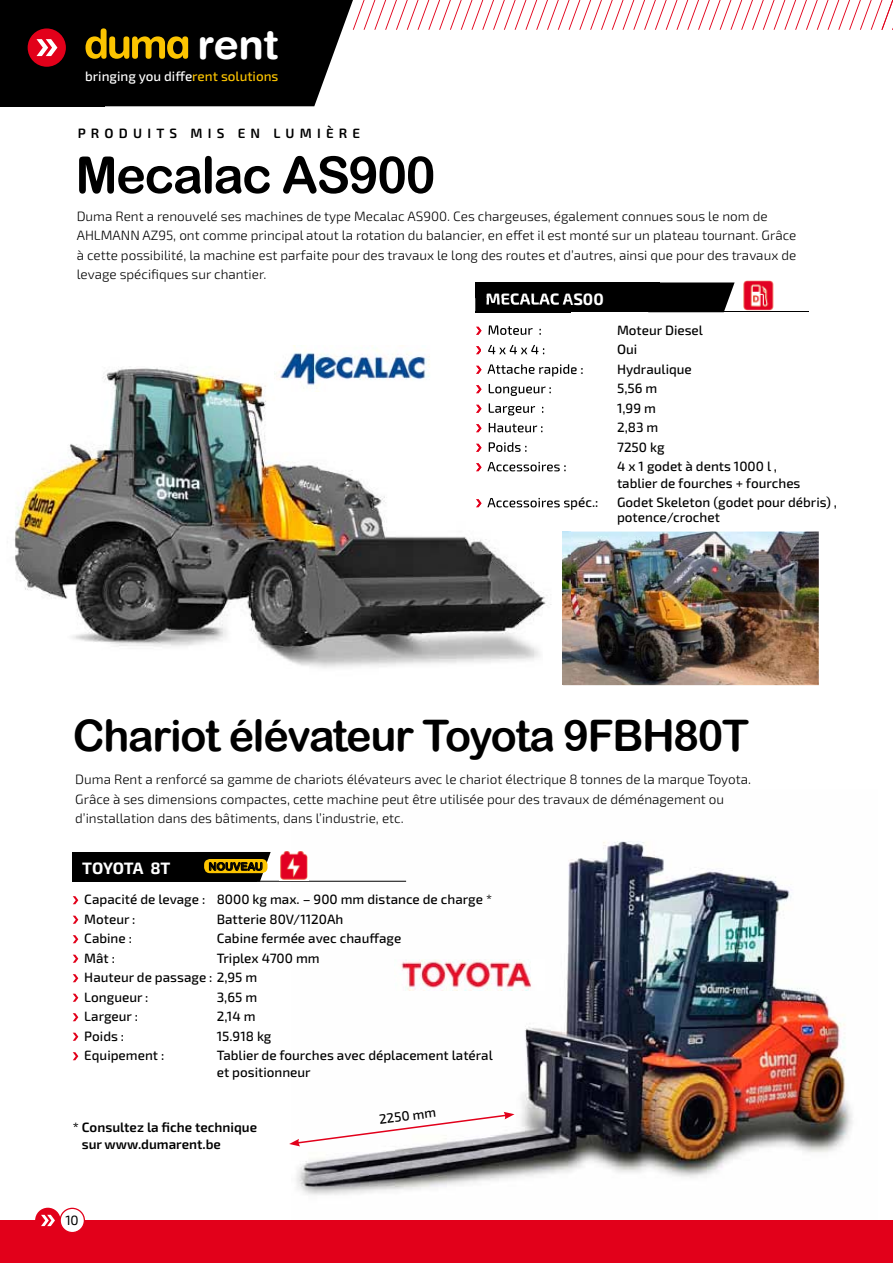
<style>
.page{position:relative;width:893px;height:1263px;background:#fff}
.page>*{position:absolute;margin:0;border:0;box-sizing:border-box;transform-origin:0 0}
.t1{font:51px "Arial Rounded MT Bold";letter-spacing:-.03em;color:#000}
.t2{font:43.5px "Arial Rounded MT Bold";letter-spacing:-.03em;color:#000}
.t3{font:700 40.8px "Helvetica Rounded LT Std";color:#fff}
.t4{font:700 16.5px "Exo 2.0";color:#fff}
.t5{font:300 13.5px/19.5px "Exo 2.0";color:#000}
.t6{font:500 13.5px/19.5px "Exo 2.0";color:#000}
.t7{font:600 13.5px/16.5px "Exo 2.0";color:#000}
.t8{font:500 13.5px "Exo 2.0";color:#fff}
.t9{font:600 13.5px "Exo 2.0";letter-spacing:.385em;color:#000}
.t10{font:13.5px "Exo 2.0";color:#000}
.t11{font:10.65px "Arial Rounded MT Bold";color:#000}
.s1{color:#fcc400}
</style>
<div class="page">
<img style="left:296px;top:841px;width:557px;height:354px">
<div style="left:0;top:0;width:105px;height:106px;background:#000"></div>
<svg style="left:27px;top:0;width:866px;height:106px"></svg>
<div style="left:0;top:1220px;width:893px;height:43px;background:#e2001a"></div>
<div style="left:35px;top:1208px;width:26px;height:25px;background:#e2001a;border-radius:50%"></div>
<div style="left:60px;top:1208px;width:24px;height:24px;background:#fff;border-radius:50%"></div>
<div style="left:60px;top:1208px;width:25px;height:25px;border:1px solid #e2001a;border-radius:50%"></div>
<svg style="left:41px;top:1215px;width:14px;height:11px"></svg>
<div style="left:72px;top:852px;width:184px;height:30px;background:#000"></div>
<div style="left:476px;top:282px;width:184px;height:30px;background:#000"></div>
<svg style="left:660px;top:282px;width:75px;height:29px"></svg>
<hr style="left:72px;top:881px;width:334px;height:1px;background:#000">
<hr style="left:476px;top:311px;width:333px;height:1px;background:#000">
<svg style="left:73px;top:896px;width:5px;height:8px"></svg>
<svg style="left:73px;top:916px;width:5px;height:8px"></svg>
<svg style="left:73px;top:935px;width:5px;height:8px"></svg>
<svg style="left:73px;top:955px;width:5px;height:8px"></svg>
<svg style="left:73px;top:974px;width:5px;height:8px"></svg>
<svg style="left:73px;top:994px;width:5px;height:8px"></svg>
<svg style="left:73px;top:1013px;width:5px;height:8px"></svg>
<svg style="left:73px;top:1033px;width:5px;height:8px"></svg>
<svg style="left:73px;top:1052px;width:5px;height:8px"></svg>
<img style="left:743px;top:280px;width:31px;height:31px">
<img style="left:14px;top:298px;width:556px;height:387px">
<img style="left:476px;top:298px;width:94px;height:14px">
<img style="left:486px;top:298px;width:84px;height:7px">
<svg style="left:476px;top:325px;width:22px;height:11px"></svg>
<img style="left:500px;top:326px;width:41px;height:9px">
<svg style="left:476px;top:346px;width:6px;height:8px"></svg>
<img style="left:482px;top:345px;width:62px;height:9px">
<svg style="left:476px;top:364px;width:20px;height:11px"></svg>
<img style="left:496px;top:364px;width:74px;height:12px">
<svg style="left:476px;top:384px;width:18px;height:10px"></svg>
<img style="left:495px;top:386px;width:56px;height:10px">
<svg style="left:476px;top:403px;width:18px;height:11px"></svg>
<img style="left:495px;top:406px;width:48px;height:9px">
<svg style="left:476px;top:423px;width:19px;height:10px"></svg>
<img style="left:497px;top:424px;width:45px;height:8px">
<svg style="left:476px;top:442px;width:19px;height:11px"></svg>
<img style="left:496px;top:442px;width:30px;height:10px">
<svg style="left:476px;top:462px;width:20px;height:10px"></svg>
<img style="left:496px;top:462px;width:70px;height:9px">
<svg style="left:476px;top:488px;width:15px;height:1px"></svg>
<svg style="left:476px;top:498px;width:20px;height:10px"></svg>
<img style="left:496px;top:497px;width:74px;height:13px">
<img style="left:280px;top:850px;width:29px;height:30px">
<svg style="left:289px;top:1112px;width:225px;height:34px"></svg>
<img style="left:274px;top:346px;width:157px;height:45px">
<img style="left:395px;top:960px;width:149px;height:30px">
<img style="left:570px;top:531px;width:249px;height:154px">
<img style="left:563px;top:531px;width:7px;height:154px">
<svg style="left:204px;top:852px;width:67px;height:30px"></svg>
<h3 class="t3" style="left:198px;top:19px;width:83px">rent</h3>
<p class="t8" style="left:85px;top:68px;width:195px">bringing you diffe<span class="s1">rent solutions</span></p>
<p class="t9" style="left:78px;top:126px;width:284px">PRODUITS MIS EN LUMIèRE</p>
<h1 class="t1" style="left:75px;top:145px;width:362px">Mecalac AS900</h1>
<p class="t5" style="left:77px;top:206px;width:721px">Duma Rent a renouvelé ses machines de type Mecalac AS900. Ces chargeuses, également connues sous le nom de AHLMANN AZ95, ont comme principal atout la rotation du balancier, en effet il est monté sur un plateau tournant. Grâce à cette possibilité, la machine est parfaite pour des travaux le long des routes et d’autres, ainsi que pour des travaux de levage spécifiques sur chantier.</p>
<p class="t4" style="left:486px;top:289px;width:120px">MECALAC AS00</p>
<p class="t6" style="left:617px;top:321px;width:161px">moteur diesel<br>oui<br>hydraulique<br>5,56 m<br>1,99 m<br>2,83 m<br>7250 kg<br>4 x 1 godet à dents 1000 l ,</p>
<p class="t6" style="left:617px;top:474px;width:221px">tablier de fourches + fourches<br>Godet skeleton (godet pour débris) ,</p>
<p class="t6" style="left:617px;top:508px;width:104px">potence/crochet</p>
<h2 class="t2" style="left:73px;top:710px;width:677px">Chariot élévateur Toyota 9FBH80T</h2>
<p class="t5" style="left:75px;top:770px;width:677px">Duma Rent a renforcé sa gamme de chariots élévateurs avec le chariot électrique 8 tonnes de la marque Toyota.<br>Grâce à ses dimensions compactes, cette machine peut être utilisée pour des travaux de déménagement ou d’installation dans des bâtiments, dans l’industrie, etc.</p>
<p class="t4" style="left:82px;top:858px;width:90px">TOYOTA 8T</p>
<p class="t11" style="left:209px;top:860px;width:56px">NouveAu</p>
<p class="t6" style="left:84px;top:890px;width:409px">capacité de levage : 8000 kg max. – 900 mm distance de charge * moteur :</p>
<p class="t6" style="left:217px;top:909px;width:128px">Batterie 80V/1120ah</p>
<p class="t6" style="left:84px;top:929px;width:49px">cabine :</p>
<p class="t6" style="left:217px;top:929px;width:186px">cabine fermée avec chauffage</p>
<p class="t6" style="left:84px;top:948px;width:32px">mât :</p>
<p class="t6" style="left:84px;top:948px;width:237px;text-indent:132px">triplex 4700 mm hauteur de passage : 2,95 m<br>longueur :</p>
<p class="t6" style="left:217px;top:987px;width:42px">3,65 m</p>
<p class="t6" style="left:84px;top:1007px;width:55px">largeur :</p>
<p class="t6" style="left:217px;top:1007px;width:40px">2,14 m</p>
<p class="t6" style="left:84px;top:1026px;width:41px">poids :</p>
<p class="t6" style="left:217px;top:1026px;width:56px">15.918 kg</p>
<p class="t6" style="left:84px;top:1046px;width:82px">equipement :</p>
<p class="t6" style="left:217px;top:1047px;width:277px;line-height:16.5px">tablier de fourches avec déplacement latéral et positionneur</p>
<p class="t7" style="left:82px;top:1119px;width:177px;text-indent:-9px">* Consultez la fiche technique sur www.dumarent.be</p>
<p class="t10" style="left:66px;top:1212px;width:15px">10</p>
<p class="t6" style="left:378px;top:1110px;width:59px;rotate:-7deg">2250 mm</p>
</div>
